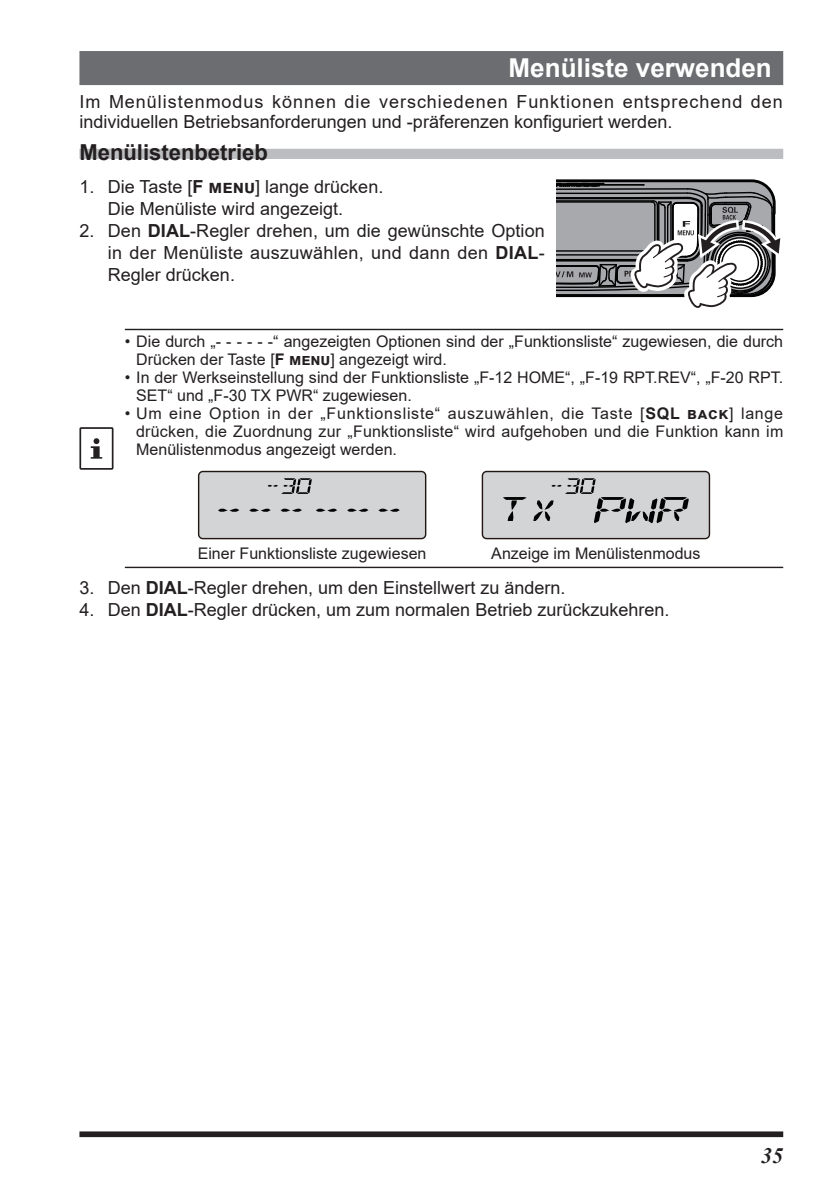
<style>
.page{position:relative;width:840px;height:1191px;background:#fff}
.page>*{position:absolute;margin:0;border:0;box-sizing:border-box;transform-origin:0 0}
.t1{font:700 26px "Arial";color:#fff}
.t2{font:700 22px "Arial";color:#231f20}
.t3{font:italic 700 22px "Times New Roman";color:#231f20}
.t4{font:18px/22px "Arial";color:#231f20}
.t5{font:16px/18px "Arial";color:#231f20}
.s1{font-weight:700}
</style>
<div class="page">
<div style="left:79px;top:1131px;width:703px;height:6px;background:#231f20"></div>
<div style="left:79px;top:51px;width:703px;height:34px;background:#6c6d70"></div>
<div style="left:79px;top:149px;width:703px;height:10px;background:#bcbdc0"></div>
<svg style="left:556px;top:179px;width:225px;height:129px"></svg>
<hr style="left:125px;top:329px;width:657px;height:1px;background:#231f20">
<hr style="left:125px;top:566px;width:657px;height:2px;background:#231f20">
<svg style="left:79px;top:427px;width:34px;height:43px"></svg>
<div style="left:198px;top:471px;width:227px;height:67px;background:#d2d4d5;border-radius:4px"></div>
<div style="left:198px;top:471px;width:228px;height:68px;border:1px solid #221713;border-radius:4px"></div>
<svg style="left:378px;top:509px;width:21px;height:3px"></svg>
<svg style="left:347px;top:509px;width:21px;height:3px"></svg>
<svg style="left:316px;top:509px;width:21px;height:3px"></svg>
<svg style="left:280px;top:509px;width:22px;height:3px"></svg>
<svg style="left:249px;top:509px;width:21px;height:3px"></svg>
<svg style="left:218px;top:509px;width:21px;height:3px"></svg>
<svg style="left:267px;top:478px;width:44px;height:16px"></svg>
<div style="left:482px;top:471px;width:227px;height:67px;background:#d2d4d5;border-radius:4px"></div>
<div style="left:481px;top:471px;width:228px;height:68px;border:1px solid #221713;border-radius:4px"></div>
<svg style="left:503px;top:497px;width:23px;height:24px"></svg>
<svg style="left:533px;top:478px;width:155px;height:45px"></svg>
<h1 class="t1" style="left:508px;top:49px;width:264px">Menüliste verwenden</h1>
<p class="t4" style="left:79px;top:92px;width:704px;line-height:20px">Im Menülistenmodus können die verschiedenen Funktionen entsprechend den individuellen Betriebsanforderungen und -präferenzen konfiguriert werden.</p>
<h2 class="t2" style="left:79px;top:136px;width:190px">Menülistenbetrieb</h2>
<p class="t4" style="left:108px;top:175px;width:277px;text-indent:-28px">1. Die Taste [<span class="s1">F menu</span>] lange drücken.<br>Die Menüliste wird angezeigt.</p>
<p class="t4" style="left:108px;top:219px;width:438px;text-align:justify;text-indent:-28px">2. Den <span class="s1">DIAL</span>-Regler drehen, um die gewünschte Option in der Menüliste auszuwählen, und dann den <span class="s1">DIAL</span>-Regler drücken.</p>
<p class="t5" style="left:136px;top:332px;width:648px;text-indent:-11px">• Die durch „- - - - - -“ angezeigten Optionen sind der „Funktionsliste“ zugewiesen, die durch<br>Drücken der Taste [<span class="s1">F menu</span>] angezeigt wird.</p>
<p class="t5" style="left:136px;top:368px;width:648px;text-indent:-11px">• In der Werkseinstellung sind der Funktionsliste „F-12 HOME“, „F-19 RPT.REV“, „F-20 RPT.<br>SET“ und „F-30 TX PWR“ zugewiesen.</p>
<p class="t5" style="left:136px;top:404px;width:648px;text-align:justify;text-indent:-11px">• Um eine Option in der „Funktionsliste“ auszuwählen, die Taste [<span class="s1">SQL back</span>] lange drücken, die Zuordnung zur „Funktionsliste“ wird aufgehoben und die Funktion kann im Menülistenmodus angezeigt werden.</p>
<p class="t5" style="left:198px;top:545px;width:230px">Einer Funktionsliste zugewiesen</p>
<p class="t5" style="left:491px;top:545px;width:210px">Anzeige im Menülistenmodus</p>
<p class="t4" style="left:79px;top:576px;width:487px">3. Den <span class="s1">DIAL</span>-Regler drehen, um den Einstellwert zu ändern.</p>
<p class="t4" style="left:79px;top:598px;width:591px">4. Den <span class="s1">DIAL</span>-Regler drücken, um zum normalen Betrieb zurückzukehren.</p>
<h2 class="t3" style="left:760px;top:1140px;width:23px">35</h2>
</div>
